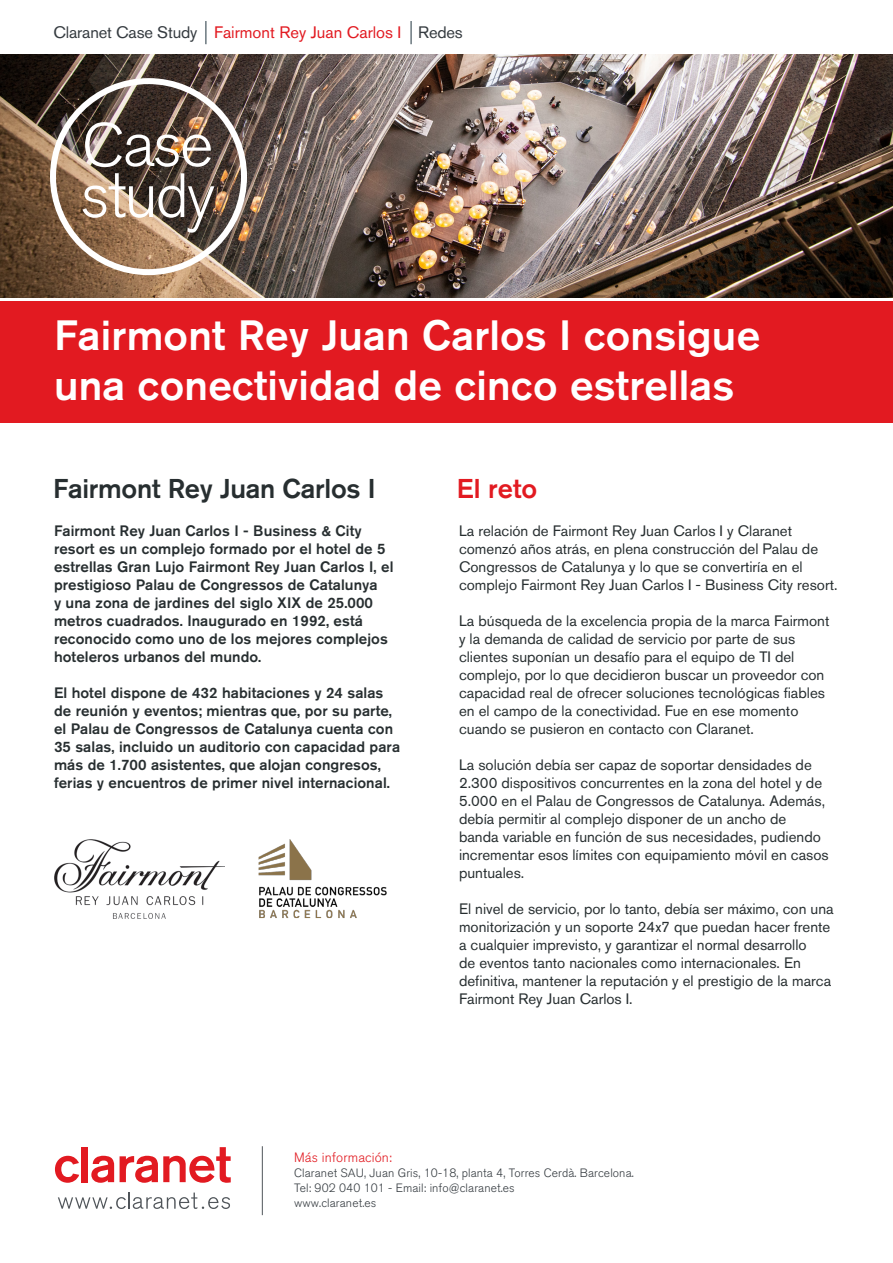
<style>
.page{position:relative;width:893px;height:1263px;background:#fff}
.page>*{position:absolute;margin:0;border:0;box-sizing:border-box;transform-origin:0 0}
.t1{font:500 42px/50.4px "Akzidenz Grotesk BQ";letter-spacing:.005em;color:#fff}
.t2{font:500 27px "Akzidenz Grotesk BQ";letter-spacing:-.01em;color:#272e30}
.t3{font:500 27px "Akzidenz Grotesk BQ";color:#e21a21}
.t4{font:16.5px "Akzidenz Grotesk BQ";letter-spacing:-.01em;color:#353b40}
.t5{font:15px/18px "Akzidenz Grotesk BQ";color:#272e30}
.t6{font:500 15px/18px "Akzidenz Grotesk BQ";letter-spacing:.005em;color:#272e30}
.t7{font:300 13.5px "Akzidenz Grotesk BQ";letter-spacing:.01em;color:#e21a21}
.t8{font:300 12px "Akzidenz Grotesk BQ";letter-spacing:.01em;color:#353b40}
.s1{color:#e21a21}
</style>
<div class="page">
<img style="left:55px;top:839px;width:170px;height:79px">
<img style="left:258px;top:839px;width:129px;height:80px">
<img style="left:0;top:54px;width:893px;height:244px">
<svg style="left:58px;top:1192px;width:172px;height:17px"></svg>
<svg style="left:55px;top:1156px;width:24px;height:27px"></svg>
<div style="left:82px;top:1147px;width:6px;height:35px;background:#e21a21"></div>
<svg style="left:91px;top:1156px;width:23px;height:27px"></svg>
<svg style="left:120px;top:1147px;width:111px;height:36px"></svg>
<hr style="left:262px;top:1146px;width:1px;height:69px;background:#50555a">
<img style="left:83px;top:173px;width:131px;height:60px">
<img style="left:85px;top:122px;width:126px;height:45px">
<div style="left:50px;top:78px;width:197px;height:197px;border:6px solid #fff;border-radius:50%"></div>
<svg style="left:206px;top:21px;width:1px;height:23px"></svg>
<svg style="left:411px;top:21px;width:1px;height:23px"></svg>
<div style="left:0;top:301px;width:893px;height:121px;background:#e21a21"></div>
<p class="t4" style="left:53px;top:23px;width:411px">Claranet Case Study <span class="s1">Fairmont Rey Juan Carlos I</span> Redes</p>
<p class="t1" style="left:54px;top:309px;width:708px">Fairmont Rey Juan Carlos I consigue una conectividad de cinco estrellas</p>
<p class="t2" style="left:53px;top:472px;width:324px">Fairmont Rey Juan Carlos I</p>
<p class="t3" style="left:457px;top:472px;width:82px">El reto</p>
<p class="t6" style="left:54px;top:521px;width:341px">Fairmont Rey Juan Carlos I - Business &amp; City resort es un complejo formado por el hotel de 5 estrellas Gran Lujo Fairmont Rey Juan Carlos I, el prestigioso Palau de Congressos de Catalunya<br>y una zona de jardines del siglo XIX de 25.000 metros cuadrados. Inaugurado en 1992, está reconocido como uno de los mejores complejos hoteleros urbanos del mundo.</p>
<p class="t6" style="left:54px;top:683px;width:348px">El hotel dispone de 432 habitaciones y 24 salas de reunión y eventos; mientras que, por su parte, el Palau de Congressos de Catalunya cuenta con 35 salas, incluido un auditorio con capacidad para más de 1.700 asistentes, que alojan congresos, ferias y encuentros de primer nivel internacional.</p>
<p class="t5" style="left:459px;top:522px;width:380px">La relación de Fairmont Rey Juan Carlos I y Claranet comenzó años atrás, en plena construcción del Palau de Congressos de Catalunya y lo que se convertiría en el complejo Fairmont Rey Juan Carlos I - Business City resort.</p>
<p class="t5" style="left:459px;top:612px;width:372px">La búsqueda de la excelencia propia de la marca Fairmont y la demanda de calidad de servicio por parte de sus clientes suponían un desafío para el equipo de TI del complejo, por lo que decidieron buscar un proveedor con capacidad real de ofrecer soluciones tecnológicas fiables en el campo de la conectividad. Fue en ese momento cuando se pusieron en contacto con Claranet.</p>
<p class="t5" style="left:459px;top:756px;width:371px">La solución debía ser capaz de soportar densidades de 2.300 dispositivos concurrentes en la zona del hotel y de 5.000 en el Palau de Congressos de Catalunya. Además, debía permitir al complejo disponer de un ancho de banda variable en función de sus necesidades, pudiendo incrementar esos límites con equipamiento móvil en casos puntuales.</p>
<p class="t5" style="left:459px;top:900px;width:376px">El nivel de servicio, por lo tanto, debía ser máximo, con una monitorización y un soporte 24x7 que puedan hacer frente a cualquier imprevisto, y garantizar el normal desarrollo<br>de eventos tanto nacionales como internacionales. En definitiva, mantener la reputación y el prestigio de la marca Fairmont Rey Juan Carlos I.</p>
<p class="t7" style="left:294px;top:1150px;width:99px">Más información:</p>
<p class="t8" style="left:294px;top:1166px;width:341px">Claranet SAU, Juan Gris, 10-18, planta 4, Torres Cerdà. Barcelona.</p>
<p class="t8" style="left:294px;top:1181px;width:222px">Tel: 902 040 101 - Email: info@claranet.es</p>
<p class="t8" style="left:294px;top:1196px;width:84px">www.claranet.es</p>
</div>
